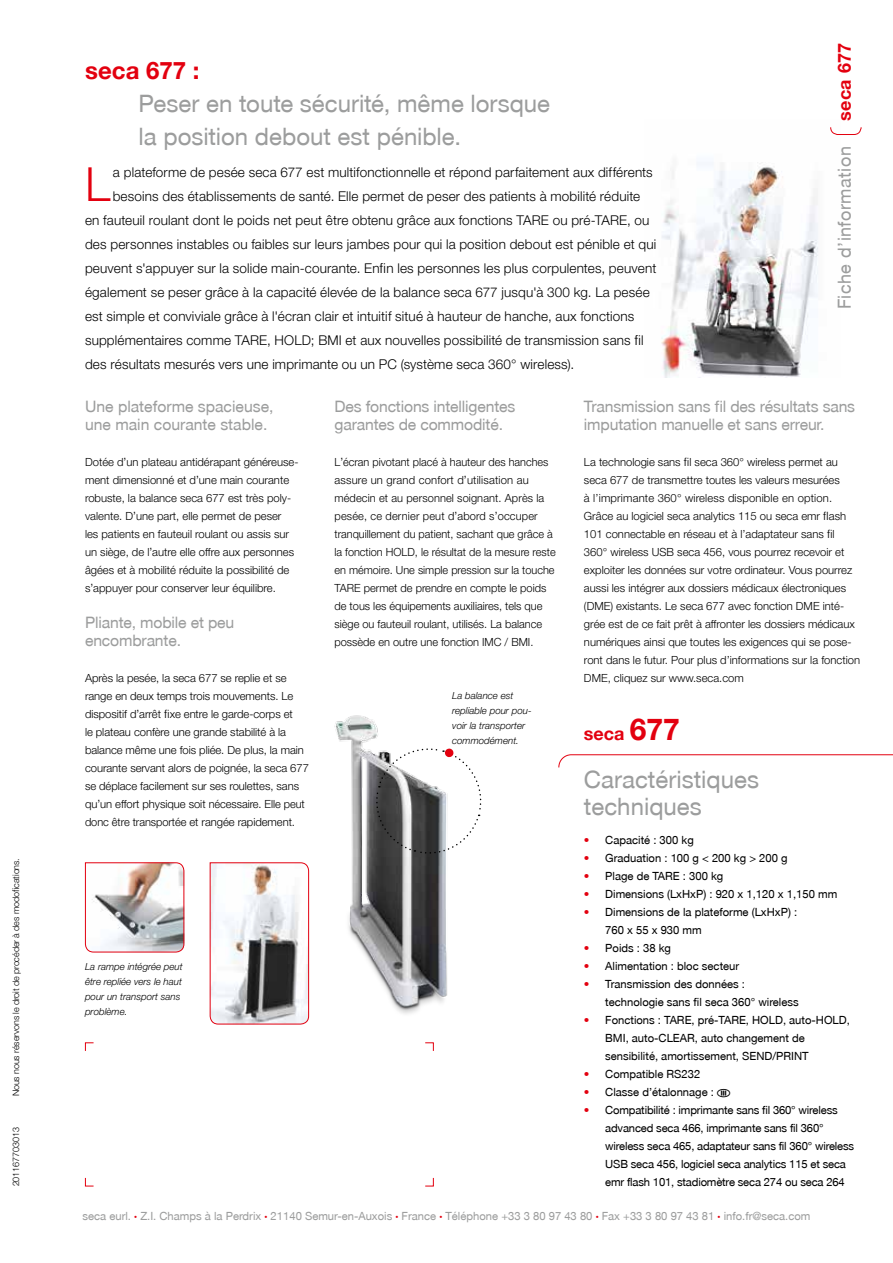
<style>
.page{position:relative;width:893px;height:1263px;background:#fff}
.page>*{position:absolute;margin:0;border:0;box-sizing:border-box;transform-origin:0 0}
.t1{font:300 47.1px "secaglobal";color:#e3000f}
.t2{font:24px/33px "secaglobal";color:#9c9d9d}
.t3{font:700 24px "secaglobal";color:#e3000f}
.t4{font:18px "secaglobal";letter-spacing:.025em;color:#9c9d9d}
.t5{font:700 18px "secaglobal";letter-spacing:.025em;color:#e3000f}
.t6{font:15.75px/18px "secaglobal";letter-spacing:-.01em;color:#9c9d9d}
.t7{font:300 13.5px "secaglobal";letter-spacing:.01em;color:#000}
.t8{font:300 11.25px/18px "secaglobal";color:#000}
.t9{font:11.25px/18px "secaglobal";color:#000}
.t10{font:11.25px "secaglobal";color:#9c9d9d}
.t11{font:italic 300 9.75px/15px "secaglobal";color:#000}
.t12{font:300 9px "secaglobal";letter-spacing:-.01em;color:#000}
.s1{font-size:30px}
.s2{color:#e3000f}
.s3{font-size:6px;color:#e3000f}
</style>
<div class="page">
<img style="left:661px;top:162px;width:157px;height:216px">
<svg style="left:558px;top:754px;width:335px;height:14px"></svg>
<svg style="left:85px;top:1042px;width:9px;height:9px"></svg>
<svg style="left:85px;top:1177px;width:9px;height:10px"></svg>
<svg style="left:425px;top:1042px;width:9px;height:9px"></svg>
<svg style="left:425px;top:1177px;width:9px;height:10px"></svg>
<img style="left:334px;top:715px;width:113px;height:299px">
<svg style="left:372px;top:744px;width:110px;height:114px"></svg>
<svg style="left:209px;top:862px;width:100px;height:163px"></svg>
<svg style="left:85px;top:862px;width:100px;height:91px"></svg>
<svg style="left:830px;top:127px;width:32px;height:8px"></svg>
<p class="t12" style="left:11px;top:1096px;width:240px;rotate:-90deg">Nous nous réservons le droit de procéder à des modofications.</p>
<p class="t12" style="left:11px;top:1186px;width:61px;rotate:-90deg">201167703013</p>
<h2 class="t3" style="left:85px;top:56px;width:116px">seca 677 :</h2>
<h2 class="t2" style="left:139px;top:87px;width:413px">Peser en toute sécurité, même lorsque la position debout est pénible.</h2>
<h1 class="t1" style="left:85px;top:157px;width:27px">L</h1>
<p class="t7" style="left:113px;top:165px;width:542px">a plateforme de pesée seca 677 est multifonctionnelle et répond parfaitement aux différents</p>
<p class="t7" style="left:113px;top:189px;width:529px">besoins des établissements de santé. Elle permet de peser des patients à mobilité réduite</p>
<p class="t7" style="left:85px;top:213px;width:566px">en fauteuil roulant dont le poids net peut être obtenu grâce aux fonctions TARE ou pré-TARE, ou</p>
<p class="t7" style="left:85px;top:237px;width:573px">des personnes instables ou faibles sur leurs jambes pour qui la position debout est pénible et qui</p>
<p class="t7" style="left:85px;top:261px;width:573px">peuvent s'appuyer sur la solide main-courante. Enfin les personnes les plus corpulentes, peuvent</p>
<p class="t7" style="left:85px;top:285px;width:566px">également se peser grâce à la capacité élevée de la balance seca 677 jusqu'à 300 kg. La pesée</p>
<p class="t7" style="left:85px;top:309px;width:551px">est simple et conviviale grâce à l'écran clair et intuitif situé à hauteur de hanche, aux fonctions</p>
<p class="t7" style="left:85px;top:333px;width:560px">supplémentaires comme TARE, HOLD; BMI et aux nouvelles possibilité de transmission sans fil</p>
<p class="t7" style="left:85px;top:357px;width:491px">des résultats mesurés vers une imprimante ou un PC (système seca 360° wireless).</p>
<h3 class="t5" style="left:834px;top:121px;width:80px;rotate:-90deg">seca 677</h3>
<h3 class="t4" style="left:834px;top:309px;width:165px;rotate:-90deg">Fiche d’information</h3>
<h3 class="t6" style="left:85px;top:398px;width:190px">Une plateforme spacieuse, une main courante stable.</h3>
<p class="t8" style="left:85px;top:453px;width:215px">Dotée dʼun plateau antidérapant généreuse&shy;ment dimensionné et dʼune main courante robuste, la balance seca 677 est très poly&shy;valente. Dʼune part, elle permet de peser<br>les patients en fauteuil roulant ou assis sur un siège, de lʼautre elle offre aux personnes âgées et à mobilité réduite la possibilité de sʼappuyer pour conserver leur équilibre.</p>
<h3 class="t6" style="left:85px;top:614px;width:151px">Pliante, mobile et peu encombrante.</h3>
<p class="t8" style="left:85px;top:669px;width:225px">Après la pesée, la seca 677 se replie et se range en deux temps trois mouvements. Le dispositif dʼarrêt fixe entre le garde-corps et<br>le plateau confère une grande stabilité à la balance même une fois pliée. De plus, la main courante servant alors de poignée, la seca 677 se déplace facilement sur ses roulettes, sans quʼun effort physique soit nécessaire. Elle peut donc être transportée et rangée rapidement.</p>
<h3 class="t6" style="left:334px;top:398px;width:182px">Des fonctions intelligentes garantes de commodité.</h3>
<p class="t8" style="left:334px;top:453px;width:223px">Lʼécran pivotant placé à hauteur des hanches assure un grand confort dʼutilisation au médecin et au personnel soignant. Après la pesée, ce dernier peut dʼabord sʼoccuper tranquillement du patient, sachant que grâce à la fonction HOLD, le résultat de la mesure reste en mémoire. Une simple pression sur la touche TARE permet de prendre en compte le poids de tous les équipements auxiliaires, tels que siège ou fauteuil roulant, utilisés. La balance possède en outre une fonction IMC / BMI.</p>
<p class="t11" style="left:452px;top:688px;width:81px">La balance est repliable pour pou&shy;voir la transporter commodément.</p>
<p class="t11" style="left:85px;top:959px;width:99px">La rampe intégrée peut être repliée vers le haut pour un transport sans problème.</p>
<h3 class="t6" style="left:584px;top:398px;width:273px">Transmission sans fil des résultats sans imputation manuelle et sans erreur.</h3>
<p class="t8" style="left:584px;top:453px;width:278px">La technologie sans fil seca 360° wireless permet au seca 677 de transmettre toutes les valeurs mesurées<br>à l’imprimante 360° wireless disponible en option.<br>Grâce au logiciel seca analytics 115 ou seca emr flash 101 connectable en réseau et à l’adaptateur sans fil 360° wireless USB seca 456, vous pourrez recevoir et exploiter les données sur votre ordinateur. Vous pourrez aussi les intégrer aux dossiers médicaux électroniques (DME) existants. Le seca 677 avec fonction DME inté&shy;grée est de ce fait prêt à affronter les dossiers médicaux numériques ainsi que toutes les exigences qui se pose&shy;ront dans le futur. Pour plus d’informations sur la fonction DME, cliquez sur www.seca.com</p>
<h3 class="t5" style="left:584px;top:723px;width:97px">seca <span class="s1">677</span></h3>
<h2 class="t2" style="left:584px;top:766px;width:177px;line-height:27px">Caractéristiques techniques</h2>
<p class="t9" style="left:584px;top:831px;width:111px"><span class="s2">•</span> Capacité : 300 kg</p>
<p class="t9" style="left:584px;top:849px;width:205px"><span class="s2">•</span> Graduation : 100 g &lt; 200 kg &gt; 200 g</p>
<p class="t9" style="left:584px;top:867px;width:141px"><span class="s2">•</span> Plage de TARE : 300 kg</p>
<p class="t9" style="left:584px;top:885px;width:255px"><span class="s2">•</span> Dimensions (LxHxP) : 920 x 1,120 x 1,150 mm</p>
<p class="t9" style="left:605px;top:903px;width:193px;text-indent:-21px"><span class="s2">•</span> Dimensions de la plateforme (LxHxP) :<br>760 x 55 x 930 mm</p>
<p class="t9" style="left:584px;top:939px;width:89px"><span class="s2">•</span> Poids : 38 kg</p>
<p class="t9" style="left:584px;top:957px;width:157px"><span class="s2">•</span> Alimentation : bloc secteur</p>
<p class="t9" style="left:605px;top:975px;width:195px;text-indent:-21px"><span class="s2">•</span> Transmission des données : technologie sans fil seca 360° wireless</p>
<p class="t9" style="left:605px;top:1011px;width:246px;text-indent:-21px"><span class="s2">•</span> Fonctions : TARE, pré-TARE, HOLD, auto-HOLD,<br>BMI, auto-CLEAR, auto changement de sensibilité, amortissement, SEND/PRINT</p>
<p class="t9" style="left:584px;top:1065px;width:118px"><span class="s2">•</span> Compatible RS232</p>
<p class="t9" style="left:584px;top:1083px;width:132px"><span class="s2">•</span> Classe d’étalonnage :</p>
<p class="t9" style="left:605px;top:1101px;width:250px;text-indent:-21px"><span class="s2">•</span> Compatibilité : imprimante sans fil 360° wireless advanced seca 466, imprimante sans fil 360° wireless seca 465, adaptateur sans fil 360° wireless USB seca 456, logiciel seca analytics 115 et seca</p>
<p class="t9" style="left:605px;top:1173px;width:241px">emr flash 101, stadiomètre seca 274 ou seca 264</p>
<p class="t10" style="left:83px;top:1210px;width:729px">seca eurl. <span class="s3">•</span> Z.I. Champs à la Perdrix <span class="s3">•</span> 21140 Semur-en-Auxois <span class="s3">•</span> France <span class="s3">•</span> Téléphone +33 3 80 97 43 80 <span class="s3">•</span> Fax +33 3 80 97 43 81 <span class="s3">•</span> info.fr@seca.com</p>
</div>
